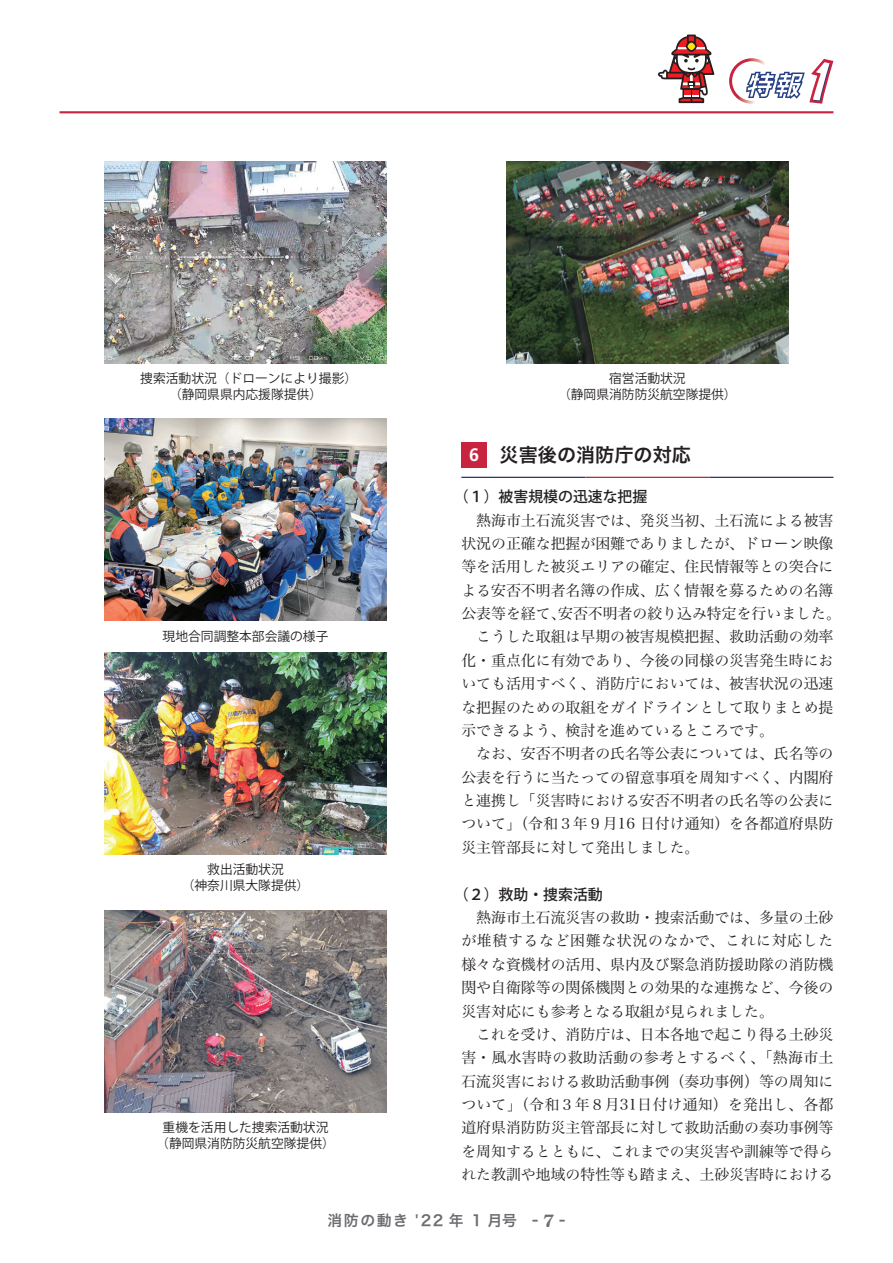
<style>
.page{position:relative;width:893px;height:1263px;background:#fff}
.page>*{position:absolute;margin:0;border:0;box-sizing:border-box;transform-origin:0 0}
.t1{font:19.2px "Hira Kaku Pro N W6";color:#231f20}
.t2{font:14.85px/23.4px "Hira Min Pro N W3";color:#231f20}
.t3{font:500 14.85px "Koz Go Pro";color:#231f20}
.t4{font:14.85px "Hira Kaku Pro W6";letter-spacing:.1em;color:#6c6d70}
.t5{font:12.75px/15.9px "Koz Go Pro";color:#231f20;text-align:center}
.s1{font-family:"Frutiger LT Std";font-weight:700;font-size:18px;color:#fff}
.s2{font-family:"Century Old Style Std";font-weight:700;font-size:16.95px}
</style>
<div class="page">
<img style="left:104px;top:419px;width:283px;height:202px">
<img style="left:104px;top:653px;width:283px;height:202px">
<img style="left:104px;top:910px;width:283px;height:202px">
<img style="left:506px;top:162px;width:283px;height:202px">
<hr style="left:461px;top:477px;width:124px;height:1px;background:#303276">
<hr style="left:585px;top:477px;width:124px;height:1px;background:#c8233f">
<hr style="left:709px;top:477px;width:124px;height:1px;background:#303276">
<div style="left:461px;top:442px;width:26px;height:26px;background:#c8233f"></div>
<img style="left:104px;top:162px;width:283px;height:202px">
<hr style="left:60px;top:111px;width:773px;height:2px;background:#c8233f">
<svg style="left:729px;top:58px;width:104px;height:46px"></svg>
<svg style="left:658px;top:35px;width:56px;height:68px"></svg>
<p class="t5" style="left:140px;top:371px;width:218px">捜索活動状況（ドローンにより撮影）（静岡県県内応援隊提供）</p>
<p class="t5" style="left:163px;top:628px;width:167px">現地合同調整本部会議の様子</p>
<p class="t5" style="left:182px;top:862px;width:129px">救出活動状況<br>（神奈川県大隊提供）</p>
<p class="t5" style="left:156px;top:1119px;width:180px">重機を活用した捜索活動状況（静岡県消防防災航空隊提供）</p>
<p class="t5" style="left:558px;top:371px;width:180px">宿営活動状況<br>（静岡県消防防災航空隊提供）</p>
<p class="t1" style="left:469px;top:438px;width:223px"><span class="s1">6</span> 災害後の消防庁の対応</p>
<p class="t3" style="left:454px;top:487px;width:195px">（１）被害規模の迅速な把握</p>
<p class="t2" style="left:461px;top:507px;width:381px">　熱海市土石流災害では、発災当初、土石流による被害状況の正確な把握が困難でありましたが、ドローン映像等を活用した被災エリアの確定、住民情報等との突合による安否不明者名簿の作成、広く情報を募るための名簿公表等を経て、安否不明者の絞り込み特定を行いました。　こうした取組は早期の被害規模把握、救助活動の効率化・重点化に有効であり、今後の同様の災害発生時においても活用すべく、消防庁においては、被害状況の迅速な把握のための取組をガイドラインとして取りまとめ提示できるよう、検討を進めているところです。<br>　なお、安否不明者の氏名等公表については、氏名等の公表を行うに当たっての留意事項を周知すべく、内閣府と連携し「災害時における安否不明者の氏名等の公表について」（令和３年９月16 日付け通知）を各都道府県防災主管部長に対して発出しました。</p>
<p class="t3" style="left:454px;top:885px;width:150px">（２）救助・捜索活動</p>
<p class="t2" style="left:461px;top:904px;width:374px">　熱海市土石流災害の救助・捜索活動では、多量の土砂が堆積するなど困難な状況のなかで、これに対応した様々な資機材の活用、県内及び緊急消防援助隊の消防機関や自衛隊等の関係機関との効果的な連携など、今後の災害対応にも参考となる取組が見られました。<br>　これを受け、消防庁は、日本各地で起こり得る土砂災害・風水害時の救助活動の参考とするべく、「熱海市土石流災害における救助活動事例（奏功事例）等の周知について」（令和３年８月31日付け通知）を発出し、各都道府県消防防災主管部長に対して救助活動の奏功事例等を周知するとともに、これまでの実災害や訓練等で得られた教訓や地域の特性等も踏まえ、土砂災害時における</p>
<p class="t4" style="left:328px;top:1207px;width:239px">消防の動き '22 年 1 月号 - <span class="s2">7</span> -</p>
</div>
